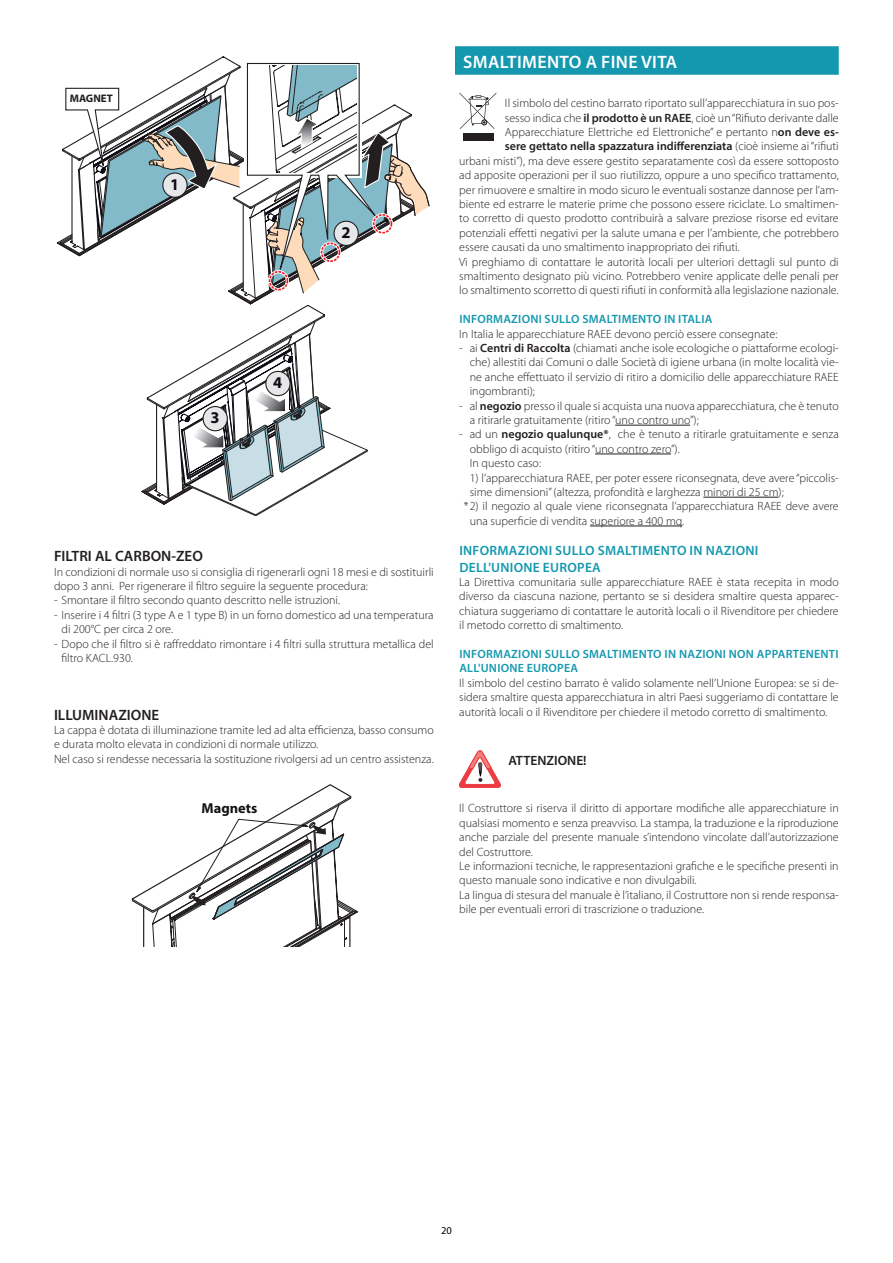
<style>
.page{position:relative;width:893px;height:1263px;background:#fff}
.page>*{position:absolute;margin:0;border:0;box-sizing:border-box;transform-origin:0 0}
.t1{font:600 18px "Myriad Pro";letter-spacing:.02em;color:#fff}
.t2{font:700 16.5px "Myriad";color:#0f0c12}
.t3{font:600 15px "Myriad Pro";color:#231f20}
.t4{font:700 14.4px "Myriad";color:#111416}
.t5{font:600 13.5px/16.2px "Myriad Pro";letter-spacing:.02em;color:#1498af}
.t6{font:600 13.5px "Myriad Pro";color:#231f20}
.t7{font:300 12px/14.4px "Myriad Pro";color:#231f20}
.t8{font:600 12px/14.4px "Myriad Pro";letter-spacing:.02em;color:#1498af}
.t9{font:600 12px "Myriad Pro";color:#231f20}
.t10{font:700 10.95px "Myriad Pro";color:#231f20}
.t11{font:10.5px "Myriad Pro";color:#000}
.s1{font-weight:600}
.s2{font-weight:300}
</style>
<div class="page">
<svg style="left:57px;top:56px;width:372px;height:460px"></svg>
<svg style="left:131px;top:784px;width:227px;height:163px"></svg>
<div style="left:455px;top:46px;width:384px;height:29px;background:#1498af"></div>
<hr style="left:615px;top:425px;width:75px;height:1px;background:#231f20">
<hr style="left:595px;top:454px;width:76px;height:1px;background:#231f20">
<hr style="left:703px;top:497px;width:75px;height:1px;background:#231f20">
<hr style="left:590px;top:526px;width:92px;height:1px;background:#231f20">
<svg style="left:459px;top:93px;width:37px;height:36px"></svg>
<div style="left:463px;top:133px;width:30px;height:7px;background:#231f20"></div>
<svg style="left:459px;top:751px;width:42px;height:37px"></svg>
<p class="t10" style="left:70px;top:92px;width:45px">MAGNET</p>
<h2 class="t2" style="left:170px;top:174px;width:11px">1</h2>
<h2 class="t2" style="left:211px;top:408px;width:11px">3</h2>
<h2 class="t2" style="left:273px;top:373px;width:11px">4</h2>
<h2 class="t2" style="left:341px;top:223px;width:11px">2</h2>
<p class="t3" style="left:54px;top:548px;width:150px">FILTRI AL CARBON-ZEO</p>
<p class="t7" style="left:54px;top:564px;width:381px">In condizioni di normale uso si consiglia di rigenerarli ogni 18 mesi e di sostituirli dopo 3 anni. Per rigenerare il filtro seguire la seguente procedura:</p>
<p class="t7" style="left:54px;top:593px;width:288px">- Smontare il filtro secondo quanto descritto nelle istruzioni.</p>
<p class="t7" style="left:62px;top:608px;width:374px;text-indent:-8px">- Inserire i 4 filtri (3 type A e 1 type B) in un forno domestico ad una temperatura di 200°C per circa 2 ore.</p>
<p class="t7" style="left:62px;top:636px;width:374px;text-indent:-8px">- Dopo che il filtro si è raffreddato rimontare i 4 filtri sulla struttura metallica del filtro KACL.930.</p>
<p class="t3" style="left:54px;top:706px;width:107px">ILLUMINAZIONE</p>
<p class="t7" style="left:54px;top:723px;width:381px">La cappa è dotata di illuminazione tramite led ad alta efficienza, basso consumo e durata molto elevata in condizioni di normale utilizzo.<br>Nel caso si rendesse necessaria la sostituzione rivolgersi ad un centro assistenza.</p>
<p class="t4" style="left:202px;top:803px;width:57px">Magnets</p>
<h1 class="t1" style="left:463px;top:51px;width:216px">SMALTIMENTO A FINE VITA</h1>
<p class="t7" style="left:505px;top:96px;width:335px">Il simbolo del cestino barrato riportato sull’apparecchiatura in suo pos-</p>
<p class="t7" style="left:505px;top:110px;width:335px">sesso indica che <span class="s1">il prodotto è un RAEE</span>, cioè un “Rifiuto derivante dalle</p>
<p class="t7" style="left:505px;top:125px;width:335px">Apparecchiature Elettriche ed Elettroniche” e pertanto n<span class="s1">on deve es-</span></p>
<p class="t9" style="left:505px;top:140px;width:335px">sere gettato nella spazzatura indifferenziata <span class="s2">(cioè insieme ai “rifiuti</span></p>
<p class="t7" style="left:459px;top:154px;width:381px">urbani misti”), ma deve essere gestito separatamente così da essere sottoposto</p>
<p class="t7" style="left:459px;top:168px;width:381px">ad apposite operazioni per il suo riutilizzo, oppure a uno specifico trattamento,</p>
<p class="t7" style="left:459px;top:182px;width:381px">per rimuovere e smaltire in modo sicuro le eventuali sostanze dannose per l’am-</p>
<p class="t7" style="left:459px;top:197px;width:381px">biente ed estrarre le materie prime che possono essere riciclate. Lo smaltimen-</p>
<p class="t7" style="left:459px;top:211px;width:381px">to corretto di questo prodotto contribuirà a salvare preziose risorse ed evitare</p>
<p class="t7" style="left:459px;top:226px;width:381px">potenziali effetti negativi per la salute umana e per l’ambiente, che potrebbero</p>
<p class="t7" style="left:459px;top:240px;width:282px">essere causati da uno smaltimento inappropriato dei rifiuti.</p>
<p class="t7" style="left:459px;top:254px;width:381px">Vi preghiamo di contattare le autorità locali per ulteriori dettagli sul punto di</p>
<p class="t7" style="left:459px;top:269px;width:381px">smaltimento designato più vicino. Potrebbero venire applicate delle penali per</p>
<p class="t7" style="left:459px;top:283px;width:381px">lo smaltimento scorretto di questi rifiuti in conformità alla legislazione nazionale.</p>
<p class="t8" style="left:459px;top:312px;width:255px">INFORMAZIONI SULLO SMALTIMENTO IN ITALIA</p>
<p class="t7" style="left:459px;top:326px;width:320px">In Italia le apparecchiature RAEE devono perciò essere consegnate:</p>
<p class="t7" style="left:470px;top:341px;width:370px;text-align:justify;text-indent:-11px">- ai <span class="s1">Centri di Raccolta</span> (chiamati anche isole ecologiche o piattaforme ecologi&shy;che) allestiti dai Comuni o dalle Società di igiene urbana (in molte località vie&shy;ne anche effettuato il servizio di ritiro a domicilio delle apparecchiature RAEE ingombranti);</p>
<p class="t7" style="left:470px;top:398px;width:371px;text-indent:-10px">- al <span class="s1">negozio</span> presso il quale si acquista una nuova apparecchiatura, che è tenuto a ritirarle gratuitamente (ritiro “uno contro uno”);</p>
<p class="t7" style="left:470px;top:427px;width:370px;text-indent:-10px">- ad un <span class="s1">negozio qualunque*</span>, che è tenuto a ritirarle gratuitamente e senza obbligo di acquisto (ritiro “uno contro zero”).<br>In questo caso:</p>
<p class="t7" style="left:470px;top:470px;width:370px">1) l’apparecchiatura RAEE, per poter essere riconsegnata, deve avere “piccolis-</p>
<p class="t7" style="left:470px;top:485px;width:315px">sime dimensioni” (altezza, profondità e larghezza minori di 25 cm);</p>
<p class="t7" style="left:464px;top:499px;width:376px">* 2) il negozio al quale viene riconsegnata l’apparecchiatura RAEE deve avere</p>
<p class="t7" style="left:470px;top:514px;width:216px">una superficie di vendita superiore a 400 mq.</p>
<p class="t5" style="left:459px;top:543px;width:301px">INFORMAZIONI SULLO SMALTIMENTO IN NAZIONI<br>DELL'UNIONE EUROPEA</p>
<p class="t7" style="left:459px;top:575px;width:381px;text-align:justify">La Direttiva comunitaria sulle apparecchiature RAEE è stata recepita in modo diverso da ciascuna nazione, pertanto se si desidera smaltire questa apparec&shy;chiatura suggeriamo di contattare le autorità locali o il Rivenditore per chiedere il metodo corretto di smaltimento.</p>
<p class="t8" style="left:459px;top:647px;width:381px">INFORMAZIONI SULLO SMALTIMENTO IN NAZIONI NON APPARTENENTI<br>ALL'UNIONE EUROPEA</p>
<p class="t7" style="left:459px;top:676px;width:381px;text-align:justify">Il simbolo del cestino barrato è valido solamente nell’Unione Europea: se si de&shy;sidera smaltire questa apparecchiatura in altri Paesi suggeriamo di contattare le autorità locali o il Rivenditore per chiedere il metodo corretto di smaltimento.</p>
<p class="t6" style="left:508px;top:753px;width:80px">ATTENZIONE!</p>
<p class="t7" style="left:459px;top:801px;width:381px">Il Costruttore si riserva il diritto di apportare modifiche alle apparecchiature in qualsiasi momento e senza preavviso. La stampa, la traduzione e la riproduzione anche parziale del presente manuale s’intendono vincolate dall’autorizzazione del Costruttore.<br>Le informazioni tecniche, le rappresentazioni grafiche e le specifiche presenti in questo manuale sono indicative e non divulgabili.<br>La lingua di stesura del manuale è l’italiano, il Costruttore non si rende responsa&shy;bile per eventuali errori di trascrizione o traduzione.</p>
<p class="t11" style="left:441px;top:1224px;width:12px">20</p>
</div>
